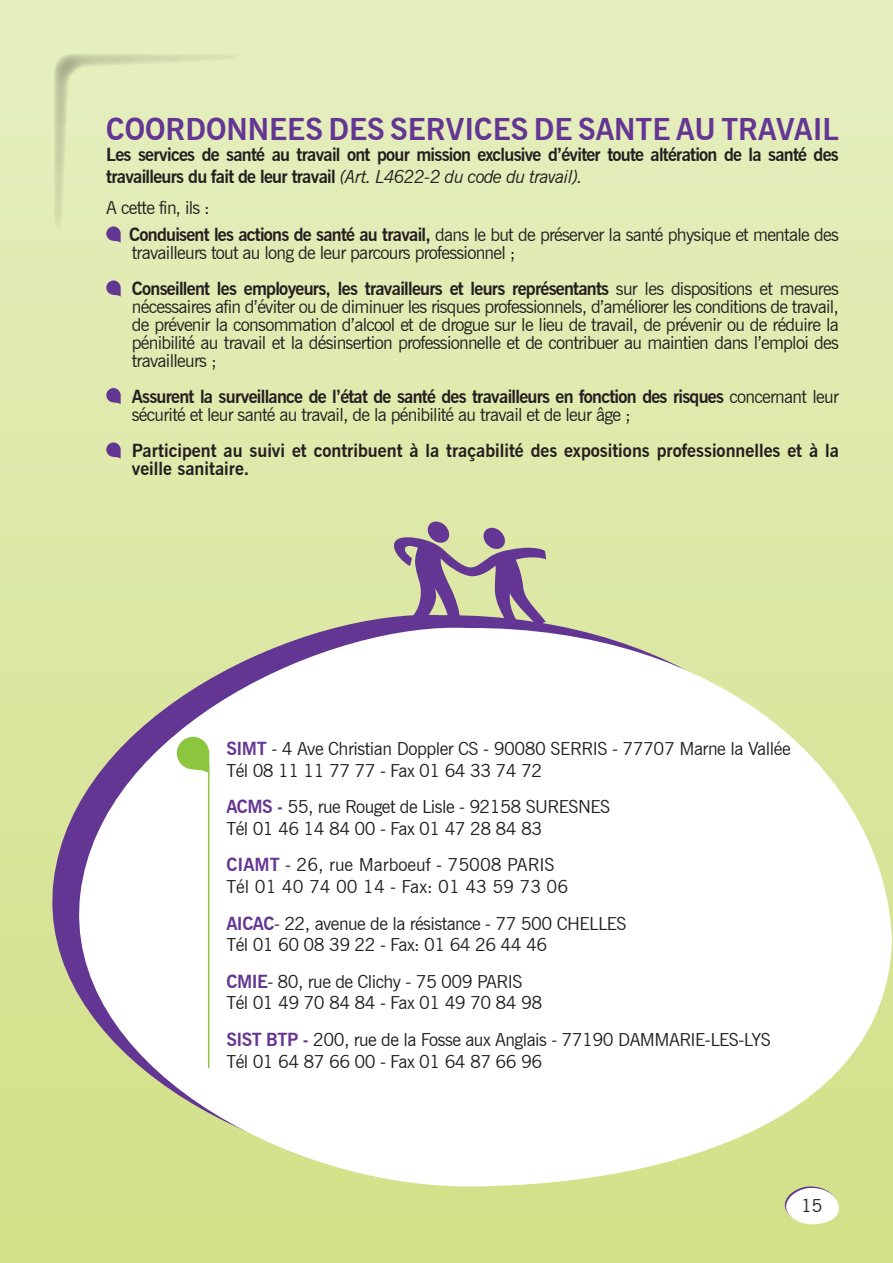
<style>
.page{position:relative;width:893px;height:1263px;background:#fff}
.page>*{position:absolute;margin:0;border:0;box-sizing:border-box;transform-origin:0 0}
.t1{font:700 30px "News Gothic BT";color:#643693}
.t2{font:18px/21.6px "News Gothic BT";letter-spacing:-.03em;color:#231f20}
.t3{font:700 18px/21.6px "News Gothic BT";letter-spacing:-.04em;color:#231f20}
.t4{font:700 18px/18px "News Gothic BT";color:#231f20}
.t5{font:18px/21.6px "News Gothic BT";color:#231f20}
.s1{font-weight:400;font-style:italic}
.s2{font-weight:700}
.s3{font-weight:700;color:#643693}
</style>
<div class="page">
<div style="left:0;top:0;width:893px;height:1263px;background:linear-gradient(to bottom,#e6efc0,#d1e086)"></div>
<svg style="left:54px;top:54px;width:186px;height:189px;background:#e0e9b7"></svg>
<svg style="left:106px;top:280px;width:15px;height:17px"></svg>
<svg style="left:106px;top:442px;width:15px;height:17px"></svg>
<svg style="left:106px;top:388px;width:15px;height:16px"></svg>
<svg style="left:34px;top:609px;width:831px;height:564px;background:#d5e09b"></svg>
<svg style="left:61px;top:621px;width:831px;height:565px"></svg>
<svg style="left:385px;top:520px;width:161px;height:108px;background:#a99b9d"></svg>
<svg style="left:177px;top:737px;width:32px;height:36px"></svg>
<hr style="left:208px;top:765px;width:1px;height:303px;background:#8bc63e">
<svg style="left:784px;top:1186px;width:55px;height:38px"></svg>
<h1 class="t1" style="left:106px;top:111px;width:734px">COORDONNEES DES SERVICES DE SANTE AU TRAVAIL</h1>
<p class="t3" style="left:106px;top:144px;width:734px">Les services de santé au travail ont pour mission exclusive d’éviter toute altération de la santé des travailleurs du fait de leur travail <span class="s1">(Art. L4622-2 du code du travail).</span></p>
<p class="t2" style="left:129px;top:194px;width:711px;line-height:27px;text-indent:-23px">A cette fin, ils :<br><span class="s2">Conduisent les actions de santé au travail,</span> dans le but de préserver la santé physique et mentale des</p>
<p class="t2" style="left:132px;top:234px;width:708px;line-height:36px">travailleurs tout au long de leur parcours professionnel ;<br><span class="s2">Conseillent les employeurs, les travailleurs et leurs représentants</span> sur les dispositions et mesures</p>
<p class="t2" style="left:132px;top:297px;width:709px;line-height:18px;text-align:justify">nécessaires afin d’éviter ou de diminuer les risques professionnels, d’améliorer les conditions de travail, de prévenir la consommation d’alcool et de drogue sur le lieu de travail, de prévenir ou de réduire la pénibilité au travail et la désinsertion professionnelle et de contribuer au maintien dans l’emploi des travailleurs ;</p>
<p class="t2" style="left:132px;top:387px;width:709px;line-height:18px"><span class="s2">Assurent la surveillance de l’état de santé des travailleurs en fonction des risques</span> concernant leur sécurité et leur santé au travail, de la pénibilité au travail et de leur âge ;</p>
<p class="t4" style="left:132px;top:441px;width:709px">Participent au suivi et contribuent à la traçabilité des expositions professionnelles et à la veille sanitaire.</p>
<p class="t2" style="left:226px;top:738px;width:566px"><span class="s3">SIMT</span> - 4 Ave Christian Doppler CS - 90080 SERRIS - 77707 Marne la Vallée<br>Tél 08 11 11 77 77 - Fax 01 64 33 74 72</p>
<p class="t2" style="left:226px;top:796px;width:385px"><span class="s3">ACMS -</span> 55, rue Rouget de Lisle - 92158 SURESNES<br>Tél 01 46 14 84 00 - Fax 01 47 28 84 83</p>
<p class="t5" style="left:226px;top:854px;width:343px"><span class="s3">CIAMT</span> - 26, rue Marboeuf - 75008 PARIS<br>Tél 01 40 74 00 14 - Fax: 01 43 59 73 06</p>
<p class="t2" style="left:226px;top:912px;width:402px"><span class="s3">AICAC</span>- 22, avenue de la résistance - 77 500 CHELLES<br>Tél 01 60 08 39 22 - Fax: 01 64 26 44 46</p>
<p class="t2" style="left:226px;top:970px;width:317px"><span class="s3">CMIE</span>- 80, rue de Clichy - 75 009 PARIS<br>Tél 01 49 70 84 84 - Fax 01 49 70 84 98</p>
<p class="t2" style="left:226px;top:1029px;width:546px"><span class="s3">SIST BTP -</span> 200, rue de la Fosse aux Anglais - 77190 DAMMARIE-LES-LYS<br>Tél 01 64 87 66 00 - Fax 01 64 87 66 96</p>
<p class="t2" style="left:801px;top:1195px;width:23px">15</p>
</div>
